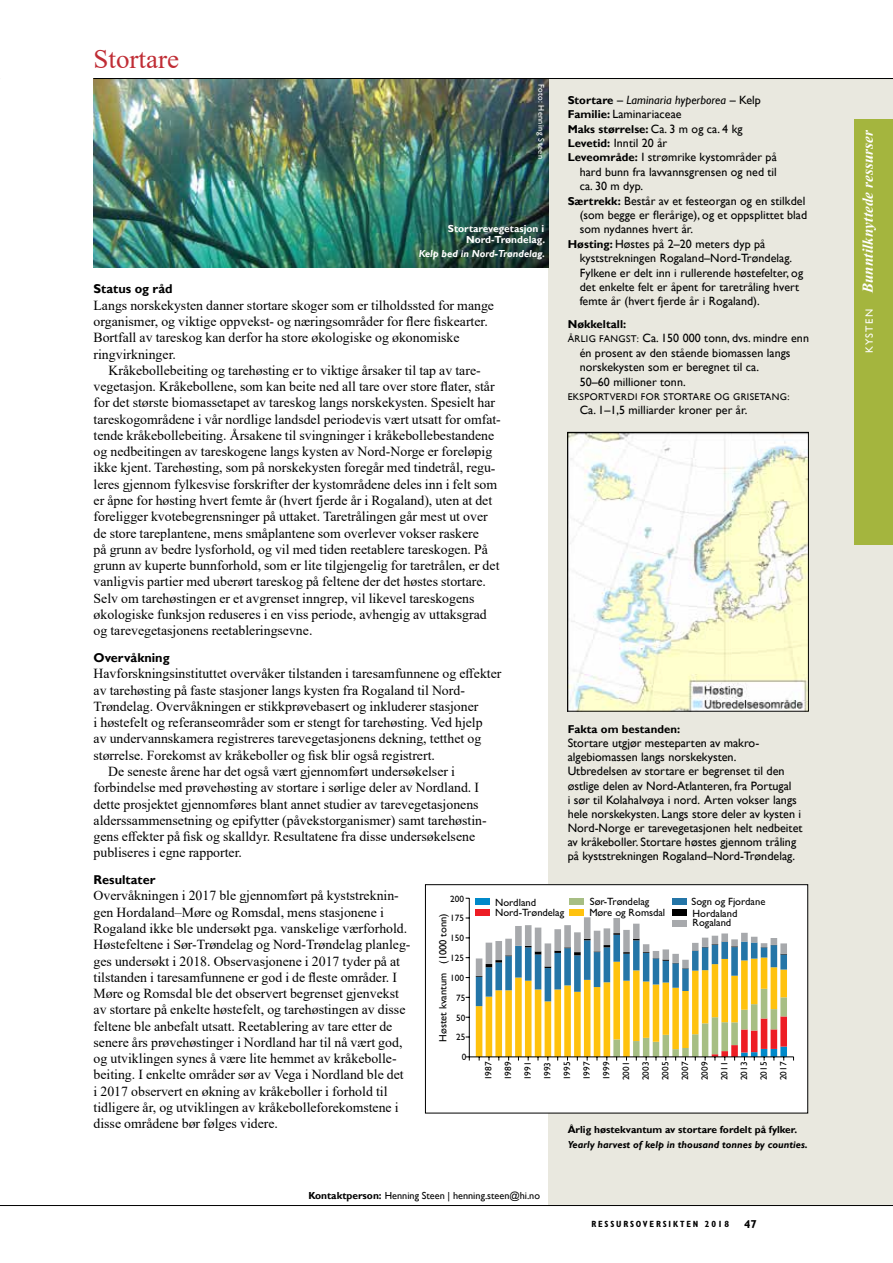
<style>
.page{position:relative;width:893px;height:1263px;background:#fff}
.page>*{position:absolute;margin:0;border:0;box-sizing:border-box;transform-origin:0 0}
.t1{font:27px "Times New Roman";color:#c02d35}
.t2{font:italic 700 15px "Times New Roman";letter-spacing:.01em;color:#fff}
.t3{font:13.8px/16.2px "Times New Roman";color:#000}
.t4{font:700 12.75px "Gill Sans";color:#000}
.t5{font:12.15px/14.1px "Gill Sans";color:#000}
.t6{font:12px/14.4px "Gill Sans";letter-spacing:.005em;color:#000}
.t7{font:700 11.4px "Gill Sans";letter-spacing:.005em;color:#000}
.t8{font:10.5px/10.5px "Gill Sans";color:#000}
.t9{font:10.2px "Gill Sans";color:#000}
.t10{font:italic 700 10.2px "Gill Sans";color:#000}
.t11{font:700 10.2px "Gill Sans";color:#000}
.t12{font:700 10.2px/11.2px "Gill Sans";color:#fff;text-align:right}
.t13{font:italic 700 10.2px "Gill Sans";color:#fff}
.t14{font:9.75px "Gill Sans";letter-spacing:.035em;color:#000}
.t15{font:9.3px/19.6px "Gill Sans";letter-spacing:.005em;color:#000;text-align:justify}
.t16{font:700 condensed 9px "Gill Sans";letter-spacing:.2em;color:#000}
.t17{font:8.25px "Gill Sans";letter-spacing:.05em;color:#fff}
.s1{font-weight:700;font-size:11.4px}
.s2{font-style:italic}
.s3{font-weight:400;font-size:12px}
.s4{font-size:9.75px}
.s5{font-weight:700}
.s6{font-family:"Gill Sans";font-weight:400;font-style:normal;font-size:10.5px}
</style>
<div class="page">
<hr style="left:0;top:1205px;width:893px;height:1px;background:#000">
<div style="left:549px;top:79px;width:344px;height:1126px;background:#e9e8df"></div>
<hr style="left:93px;top:78px;width:800px;height:1px;background:#000">
<img style="left:94px;top:79px;width:455px;height:189px">
<div style="left:425px;top:885px;width:383px;height:228px;background:#fff"></div>
<div style="left:425px;top:884px;width:383px;height:229px;border:1px solid #000"></div>
<div style="left:855px;top:119px;width:38px;height:425px;background:#a4b53e"></div>
<img style="left:569px;top:434px;width:238px;height:275px">
<div style="left:567px;top:432px;width:242px;height:279px;border:1px solid #000"></div>
<hr style="left:469px;top:898px;width:1px;height:159px;background:#000">
<hr style="left:469px;top:1056px;width:324px;height:1px;background:#000">
<svg style="left:476px;top:917px;width:311px;height:143px"></svg>
<div style="left:475px;top:898px;width:15px;height:7px;background:#0089c9"></div>
<div style="left:475px;top:910px;width:15px;height:6px;background:#ed1d24"></div>
<div style="left:569px;top:898px;width:15px;height:6px;background:#a7be84"></div>
<div style="left:569px;top:910px;width:15px;height:6px;background:#ffc20e"></div>
<div style="left:672px;top:898px;width:14px;height:6px;background:#2475a7"></div>
<div style="left:672px;top:909px;width:14px;height:7px;background:#000"></div>
<div style="left:672px;top:920px;width:14px;height:6px;background:#a7a9ac"></div>
<h1 class="t1" style="left:94px;top:40px;width:87px">Stortare</h1>
<p class="t17" style="left:546px;top:84px;width:76px;rotate:90deg">Foto: Henning Steen</p>
<p class="t6" style="left:568px;top:93px;width:195px"><span class="s1">Stortare</span> – <span class="s2">Laminaria hyperborea</span> – Kelp<br><span class="s1">Familie:</span> Laminariaceae</p>
<p class="t7" style="left:568px;top:122px;width:176px">Maks størrelse: <span class="s3">Ca. 3 m og ca. 4 kg</span></p>
<p class="t6" style="left:568px;top:136px;width:101px"><span class="s1">Levetid:</span> Inntil 20 år</p>
<p class="t6" style="left:568px;top:150px;width:211px"><span class="s1">Leveområde:</span> I strømrike kystområder på</p>
<p class="t6" style="left:580px;top:165px;width:199px">hard bunn fra lavvannsgrensen og ned til</p>
<p class="t6" style="left:580px;top:179px;width:65px">ca. 30 m dyp.</p>
<p class="t6" style="left:568px;top:194px;width:239px"><span class="s1">Særtrekk:</span> Består av et festeorgan og en stilkdel</p>
<p class="t6" style="left:580px;top:208px;width:229px">(som begge er flerårige), og et oppsplittet blad</p>
<p class="t6" style="left:580px;top:222px;width:115px">som nydannes hvert år.</p>
<p class="t6" style="left:568px;top:237px;width:199px"><span class="s1">Høsting:</span> Høstes på 2–20 meters dyp på</p>
<p class="t6" style="left:580px;top:251px;width:214px">kyststrekningen Rogaland–Nord-Trøndelag.</p>
<p class="t6" style="left:580px;top:266px;width:225px">Fylkene er delt inn i rullerende høstefelter, og</p>
<p class="t6" style="left:580px;top:280px;width:221px">det enkelte felt er åpent for taretråling hvert</p>
<p class="t6" style="left:580px;top:294px;width:182px">femte år (hvert fjerde år i Rogaland).</p>
<p class="t7" style="left:568px;top:317px;width:60px">Nøkkeltall:</p>
<p class="t6" style="left:580px;top:331px;width:231px;text-indent:-12px"><span class="s4">ÅRLIG FANGST:</span> Ca. 150 000 tonn, dvs. mindre enn én prosent av den stående biomassen langs norskekysten som er beregnet til ca.<br>50–60 millioner tonn.</p>
<p class="t14" style="left:568px;top:391px;width:223px">EKSPORTVERDI FOR STORTARE OG GRISETANG:</p>
<p class="t6" style="left:580px;top:403px;width:169px">Ca. 1–1,5 milliarder kroner per år.</p>
<p class="t12" style="left:448px;top:223px;width:99px">Stortarevegetasjon i<br>Nord-Trøndelag.</p>
<p class="t13" style="left:419px;top:248px;width:128px">Kelp bed in Nord-Trøndelag.</p>
<p class="t4" style="left:94px;top:281px;width:80px">Status og råd</p>
<p class="t3" style="left:94px;top:297px;width:402px">Langs norskekysten danner stortare skoger som er tilholdssted for mange organismer, og viktige oppvekst- og næringsområder for flere fiskearter.<br>Bortfall av tareskog kan derfor ha store økologiske og økonomiske ringvirkninger.</p>
<p class="t3" style="left:94px;top:362px;width:409px;text-indent:15px">Kråkebollebeiting og tarehøsting er to viktige årsaker til tap av tare&shy;vegetasjon. Kråkebollene, som kan beite ned all tare over store flater, står for det største biomassetapet av tareskog langs norskekysten. Spesielt har tareskogområdene i vår nordlige landsdel periodevis vært utsatt for omfat&shy;tende kråkebollebeiting. Årsakene til svingninger i kråkebollebestandene og nedbeitingen av tareskogene langs kysten av Nord-Norge er foreløpig ikke kjent. Tarehøsting, som på norskekysten foregår med tindetrål, regu&shy;leres gjennom fylkesvise forskrifter der kystområdene deles inn i felt som er åpne for høsting hvert femte år (hvert fjerde år i Rogaland), uten at det foreligger kvotebegrensninger på uttaket. Taretrålingen går mest ut over de store tareplantene, mens småplantene som overlever vokser raskere<br>på grunn av bedre lysforhold, og vil med tiden reetablere tareskogen. På grunn av kuperte bunnforhold, som er lite tilgjengelig for taretrålen, er det vanligvis partier med uberørt tareskog på feltene der det høstes stortare.<br>Selv om tarehøstingen er et avgrenset inngrep, vil likevel tareskogens økologiske funksjon reduseres i en viss periode, avhengig av uttaksgrad og tarevegetasjonens reetableringsevne.</p>
<p class="t4" style="left:94px;top:650px;width:78px">Overvåkning</p>
<p class="t3" style="left:94px;top:665px;width:409px">Havforskningsinstituttet overvåker tilstanden i taresamfunnene og effekter</p>
<p class="t3" style="left:94px;top:681px;width:373px">av tarehøsting på faste stasjoner langs kysten fra Rogaland til Nord-</p>
<p class="t3" style="left:94px;top:698px;width:386px">Trøndelag. Overvåkningen er stikkprøvebasert og inkluderer stasjoner</p>
<p class="t3" style="left:94px;top:714px;width:391px">i høstefelt og referanseområder som er stengt for tarehøsting. Ved hjelp</p>
<p class="t3" style="left:94px;top:730px;width:389px">av undervannskamera registreres tarevegetasjonens dekning, tetthet og</p>
<p class="t3" style="left:94px;top:746px;width:343px">størrelse. Forekomst av kråkeboller og fisk blir også registrert.</p>
<p class="t3" style="left:108px;top:763px;width:348px">De seneste årene har det også vært gjennomført undersøkelser i</p>
<p class="t3" style="left:94px;top:779px;width:387px">forbindelse med prøvehøsting av stortare i sørlige deler av Nordland. I</p>
<p class="t3" style="left:94px;top:795px;width:387px">dette prosjektet gjennomføres blant annet studier av tarevegetasjonens</p>
<p class="t3" style="left:94px;top:812px;width:395px">alderssammensetning og epifytter (påvekstorganismer) samt tarehøstin-</p>
<p class="t3" style="left:94px;top:828px;width:383px">gens effekter på fisk og skalldyr. Resultatene fra disse undersøkelsene</p>
<p class="t3" style="left:94px;top:844px;width:150px">publiseres i egne rapporter.</p>
<p class="t4" style="left:94px;top:872px;width:63px">Resultater</p>
<p class="t3" style="left:94px;top:887px;width:319px">Overvåkningen i 2017 ble gjennomført på kyststreknin&shy;gen Hordaland–Møre og Romsdal, mens stasjonene i Rogaland ikke ble undersøkt pga. vanskelige værforhold.<br>Høstefeltene i Sør-Trøndelag og Nord-Trøndelag planleg&shy;ges undersøkt i 2018. Observasjonene i 2017 tyder på at tilstanden i taresamfunnene er god i de fleste områder. I Møre og Romsdal ble det observert begrenset gjenvekst av stortare på enkelte høstefelt, og tarehøstingen av disse feltene ble anbefalt utsatt. Reetablering av tare etter de senere års prøvehøstinger i Nordland har til nå vært god, og utviklingen synes å være lite hemmet av kråkebolle&shy;beiting. I enkelte områder sør av Vega i Nordland ble det i 2017 observert en økning av kråkeboller i forhold til tidligere år, og utviklingen av kråkebolleforekomstene i disse områdene bør følges videre.</p>
<p class="t7" style="left:568px;top:722px;width:114px">Fakta om bestanden:</p>
<p class="t5" style="left:568px;top:736px;width:236px">Stortare utgjør mesteparten av makro&shy;algebiomassen langs norskekysten.<br>Utbredelsen av stortare er begrenset til den østlige delen av Nord-Atlanteren, fra Portugal<br>i sør til Kolahalvøya i nord. Arten vokser langs hele norskekysten. Langs store deler av kysten i Nord-Norge er tarevegetasjonen helt nedbeitet av kråkeboller. Stortare høstes gjennom tråling på kyststrekningen Rogaland–Nord-Trøndelag.</p>
<p class="t15" style="left:450px;top:889px;width:15px">200</p>
<p class="t8" style="left:495px;top:898px;width:70px">Nordland<br>Nord-Trøndelag</p>
<p class="t8" style="left:589px;top:897px;width:77px">Sør-Trøndelag<br>Møre og Romsdal</p>
<p class="t8" style="left:691px;top:897px;width:75px;line-height:11.7px">Sogn og Fjordane<br>Hordaland</p>
<p class="t8" style="left:693px;top:919px;width:40px">Rogaland</p>
<p class="t8" style="left:439px;top:1042px;width:130px;rotate:-90deg">Høstet kvantum (1000 tonn)</p>
<p class="t15" style="left:450px;top:909px;width:15px">175</p>
<p class="t15" style="left:450px;top:929px;width:15px">150</p>
<p class="t15" style="left:450px;top:949px;width:15px">125</p>
<p class="t15" style="left:450px;top:969px;width:15px">100</p>
<p class="t15" style="left:456px;top:989px;width:11px">75</p>
<p class="t15" style="left:456px;top:1008px;width:11px">50</p>
<p class="t15" style="left:456px;top:1028px;width:11px">25</p>
<p class="t15" style="left:462px;top:1048px;width:6px">0</p>
<p class="t15" style="left:479px;top:1080px;width:20px;rotate:-90deg">1987<br>1989<br>1991<br>1993<br>1995<br>1997<br>1999<br>2001<br>2003<br>2005<br>2007<br>2009<br>2011<br>2013<br>2015<br>2017</p>
<p class="t11" style="left:568px;top:1124px;width:231px">Årlig høstekvantum av stortare fordelt på fylker.</p>
<p class="t10" style="left:568px;top:1138px;width:242px">Yearly harvest of kelp in thousand tonnes by counties.</p>
<p class="t9" style="left:308px;top:1190px;width:233px"><span class="s5">Kontaktperson:</span> Henning Steen | henning.steen@hi.no</p>
<p class="t16" style="left:591px;top:1218px;width:139px">RESSURSOVERSIKTEN 2018</p>
<p class="t7" style="left:744px;top:1217px;width:14px">47</p>
<p class="t2" style="left:857px;top:353px;width:225px;rotate:-90deg"><span class="s6">KYSTEN</span> Bunntilknyttede ressurser</p>
</div>
